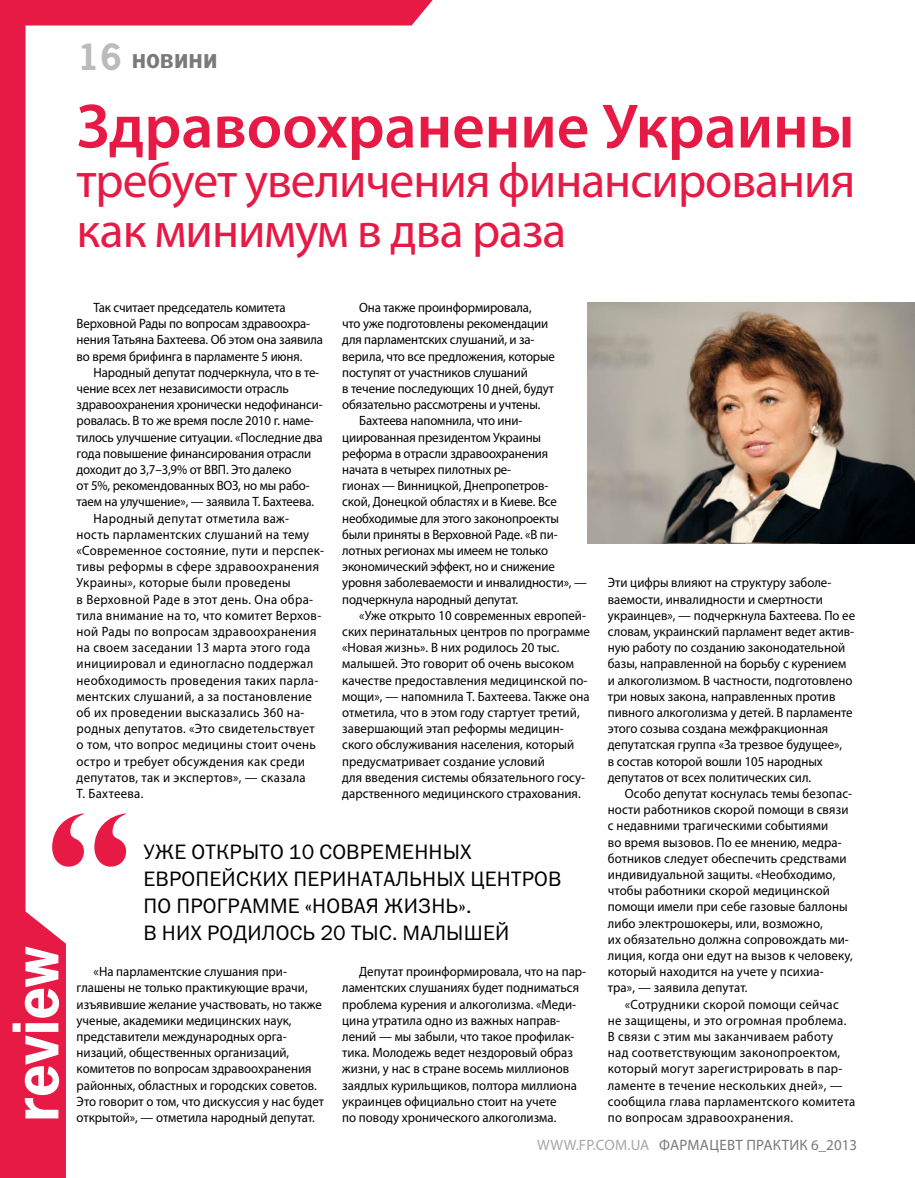
<style>
.page{position:relative;width:915px;height:1178px;background:#fff}
.page>*{position:absolute;margin:0;border:0;box-sizing:border-box;transform-origin:0 0}
.t1{font:700 67.5px "News Paper C";color:#fff}
.t2{font:600 63px "Myriad Pro";color:#e61a44}
.t3{font:49.5px/49.5px "Myriad Pro";letter-spacing:-.02em;color:#e61a44}
.t4{font:700 39px "News Paper C";color:#babbbb}
.t5{font:700 28.5px "News Paper C";color:#7a7a7a}
.t6{font:21px/27px "Franklin Gothic Book ITC";letter-spacing:.01em;color:#000}
.t7{font:15px "Myriad Pro";color:#7a7a7a}
.t8{font:15px "Myriad Pro";color:#a5a8a8}
.t9{font:13.5px/16.2px "Myriad Pro";color:#000;scale:.95 1}
.t10{font:13.5px/16.2px "Myriad Pro";letter-spacing:.025em;color:#000;scale:.95 1}
</style>
<div class="page">
<svg style="left:0;top:0;width:433px;height:1178px"></svg>
<img style="left:587px;top:303px;width:327px;height:240px">
<svg style="left:52px;top:813px;width:74px;height:53px"></svg>
<h3 class="t4" style="left:77px;top:36px;width:47px">16</h3>
<h3 class="t5" style="left:132px;top:44px;width:87px">новини</h3>
<h2 class="t2" style="left:77px;top:86px;width:779px">Здравоохранение Украины</h2>
<h3 class="t3" style="left:77px;top:155px;width:780px">ТРЕБУЕТ УВЕЛИЧЕНИЯ ФИНАНСИРОВАНИЯ<br>КАК МИНИМУМ В ДВА РАЗА</h3>
<h1 class="t1" style="left:0;top:1122px;width:177px;rotate:-90deg">review</h1>
<p class="t9" style="left:77px;top:299px;width:261px;text-indent:17px">ТАК СЧИТАЕТ ПРЕДСЕДАТЕЛЬ КОМИТЕТА ВЕРХОВНОЙ РАДЫ ПО ВОПРОСАМ ЗДРАВООХРА-НЕНИЯ ТАТЬЯНА БАХТЕЕВА. ОБ ЭТОМ ОНА ЗАЯВИЛА ВО ВРЕМЯ БРИФИНГА В ПАРЛАМЕНТЕ 5 ИЮНЯ.</p>
<p class="t9" style="left:94px;top:364px;width:239px">НАРОДНЫЙ ДЕПУТАТ ПОДЧЕРКНУЛА, ЧТО В ТЕ-</p>
<p class="t9" style="left:77px;top:380px;width:225px">ЧЕНИЕ ВСЕХ ЛЕТ НЕЗАВИСИМОСТИ ОТРАСЛЬ</p>
<p class="t9" style="left:77px;top:396px;width:260px">ЗДРАВООХРАНЕНИЯ ХРОНИЧЕСКИ НЕДОФИНАНСИ-</p>
<p class="t9" style="left:77px;top:412px;width:251px">РОВАЛАСЬ. В ТО ЖЕ ВРЕМЯ ПОСЛЕ 2010 Г. НАМЕ-</p>
<p class="t9" style="left:77px;top:429px;width:260px">ТИЛОСЬ УЛУЧШЕНИЕ СИТУАЦИИ. «ПОСЛЕДНИЕ ДВА</p>
<p class="t9" style="left:77px;top:445px;width:248px">ГОДА ПОВЫШЕНИЕ ФИНАНСИРОВАНИЯ ОТРАСЛИ</p>
<p class="t9" style="left:77px;top:461px;width:227px">ДОХОДИТ ДО 3,7–3,9% ОТ ВВП. ЭТО ДАЛЕКО</p>
<p class="t9" style="left:77px;top:477px;width:246px">ОТ 5%, РЕКОМЕНДОВАННЫХ ВОЗ, НО МЫ РАБО-</p>
<p class="t9" style="left:77px;top:493px;width:251px">ТАЕМ НА УЛУЧШЕНИЕ», — ЗАЯВИЛА Т. БАХТЕЕВА.</p>
<p class="t10" style="left:94px;top:510px;width:207px">НАРОДНЫЙ ДЕПУТАТ ОТМЕТИЛА ВАЖ-</p>
<p class="t10" style="left:77px;top:526px;width:246px">НОСТЬ ПАРЛАМЕНТСКИХ СЛУШАНИЙ НА ТЕМУ</p>
<p class="t10" style="left:77px;top:542px;width:261px">«СОВРЕМЕННОЕ СОСТОЯНИЕ, ПУТИ И ПЕРСПЕК-</p>
<p class="t10" style="left:77px;top:558px;width:257px">ТИВЫ РЕФОРМЫ В СФЕРЕ ЗДРАВООХРАНЕНИЯ</p>
<p class="t10" style="left:77px;top:574px;width:227px">УКРАИНЫ», КОТОРЫЕ БЫЛИ ПРОВЕДЕНЫ</p>
<p class="t10" style="left:77px;top:591px;width:250px">В ВЕРХОВНОЙ РАДЕ В ЭТОТ ДЕНЬ. ОНА ОБРА-</p>
<p class="t10" style="left:77px;top:607px;width:259px">ТИЛА ВНИМАНИЕ НА ТО, ЧТО КОМИТЕТ ВЕРХОВ-</p>
<p class="t10" style="left:77px;top:623px;width:254px">НОЙ РАДЫ ПО ВОПРОСАМ ЗДРАВООХРАНЕНИЯ</p>
<p class="t10" style="left:77px;top:639px;width:247px">НА СВОЕМ ЗАСЕДАНИИ 13 МАРТА ЭТОГО ГОДА</p>
<p class="t10" style="left:77px;top:655px;width:250px">ИНИЦИИРОВАЛ И ЕДИНОГЛАСНО ПОДДЕРЖАЛ</p>
<p class="t10" style="left:77px;top:672px;width:256px">НЕОБХОДИМОСТЬ ПРОВЕДЕНИЯ ТАКИХ ПАРЛА-</p>
<p class="t10" style="left:77px;top:688px;width:249px">МЕНТСКИХ СЛУШАНИЙ, А ЗА ПОСТАНОВЛЕНИЕ</p>
<p class="t10" style="left:77px;top:704px;width:241px">ОБ ИХ ПРОВЕДЕНИИ ВЫСКАЗАЛИСЬ 360 НА-</p>
<p class="t10" style="left:77px;top:720px;width:252px">РОДНЫХ ДЕПУТАТОВ. «ЭТО СВИДЕТЕЛЬСТВУЕТ</p>
<p class="t10" style="left:77px;top:736px;width:253px">О ТОМ, ЧТО ВОПРОС МЕДИЦИНЫ СТОИТ ОЧЕНЬ</p>
<p class="t10" style="left:77px;top:753px;width:242px">ОСТРО И ТРЕБУЕТ ОБСУЖДЕНИЯ КАК СРЕДИ</p>
<p class="t10" style="left:77px;top:769px;width:243px">ДЕПУТАТОВ, ТАК И ЭКСПЕРТОВ», — СКАЗАЛА</p>
<p class="t10" style="left:77px;top:785px;width:72px">Т. БАХТЕЕВА.</p>
<p class="t9" style="left:359px;top:299px;width:183px">ОНА ТАКЖЕ ПРОИНФОРМИРОВАЛА,</p>
<p class="t9" style="left:342px;top:315px;width:218px">ЧТО УЖЕ ПОДГОТОВЛЕНЫ РЕКОМЕНДАЦИИ</p>
<p class="t9" style="left:342px;top:331px;width:204px">ДЛЯ ПАРЛАМЕНТСКИХ СЛУШАНИЙ, И ЗА-</p>
<p class="t9" style="left:342px;top:348px;width:225px">ВЕРИЛА, ЧТО ВСЕ ПРЕДЛОЖЕНИЯ, КОТОРЫЕ</p>
<p class="t9" style="left:342px;top:364px;width:197px">ПОСТУПЯТ ОТ УЧАСТНИКОВ СЛУШАНИЙ</p>
<p class="t9" style="left:342px;top:380px;width:224px">В ТЕЧЕНИЕ ПОСЛЕДУЮЩИХ 10 ДНЕЙ, БУДУТ</p>
<p class="t9" style="left:342px;top:396px;width:210px">ОБЯЗАТЕЛЬНО РАССМОТРЕНЫ И УЧТЕНЫ.</p>
<p class="t9" style="left:359px;top:412px;width:173px">БАХТЕЕВА НАПОМНИЛА, ЧТО ИНИ-</p>
<p class="t9" style="left:342px;top:429px;width:211px">ЦИИРОВАННАЯ ПРЕЗИДЕНТОМ УКРАИНЫ</p>
<p class="t9" style="left:342px;top:445px;width:218px">РЕФОРМА В ОТРАСЛИ ЗДРАВООХРАНЕНИЯ</p>
<p class="t9" style="left:342px;top:461px;width:178px">НАЧАТА В ЧЕТЫРЕХ ПИЛОТНЫХ РЕ-</p>
<p class="t9" style="left:342px;top:477px;width:218px">ГИОНАХ — ВИННИЦКОЙ, ДНЕПРОПЕТРОВ-</p>
<p class="t9" style="left:342px;top:493px;width:227px">СКОЙ, ДОНЕЦКОЙ ОБЛАСТЯХ И В КИЕВЕ. ВСЕ</p>
<p class="t9" style="left:342px;top:510px;width:230px">НЕОБХОДИМЫЕ ДЛЯ ЭТОГО ЗАКОНОПРОЕКТЫ</p>
<p class="t9" style="left:342px;top:526px;width:228px">БЫЛИ ПРИНЯТЫ В ВЕРХОВНОЙ РАДЕ. «В ПИ-</p>
<p class="t9" style="left:342px;top:542px;width:218px">ЛОТНЫХ РЕГИОНАХ МЫ ИМЕЕМ НЕ ТОЛЬКО</p>
<p class="t9" style="left:342px;top:558px;width:225px">ЭКОНОМИЧЕСКИЙ ЭФФЕКТ, НО И СНИЖЕНИЕ</p>
<p class="t9" style="left:342px;top:574px;width:259px">УРОВНЯ ЗАБОЛЕВАЕМОСТИ И ИНВАЛИДНОСТИ», —</p>
<p class="t9" style="left:342px;top:591px;width:187px">ПОДЧЕРКНУЛА НАРОДНЫЙ ДЕПУТАТ.</p>
<p class="t9" style="left:359px;top:607px;width:240px">«УЖЕ ОТКРЫТО 10 СОВРЕМЕННЫХ ЕВРОПЕЙ-</p>
<p class="t9" style="left:342px;top:623px;width:262px">СКИХ ПЕРИНАТАЛЬНЫХ ЦЕНТРОВ ПО ПРОГРАММЕ</p>
<p class="t9" style="left:342px;top:639px;width:230px">«НОВАЯ ЖИЗНЬ». В НИХ РОДИЛОСЬ 20 ТЫС.</p>
<p class="t9" style="left:342px;top:655px;width:245px">МАЛЫШЕЙ. ЭТО ГОВОРИТ ОБ ОЧЕНЬ ВЫСОКОМ</p>
<p class="t9" style="left:342px;top:672px;width:260px">КАЧЕСТВЕ ПРЕДОСТАВЛЕНИЯ МЕДИЦИНСКОЙ ПО-</p>
<p class="t9" style="left:342px;top:688px;width:262px">МОЩИ», — НАПОМНИЛА Т. БАХТЕЕВА. ТАКЖЕ ОНА</p>
<p class="t9" style="left:342px;top:704px;width:251px">ОТМЕТИЛА, ЧТО В ЭТОМ ГОДУ СТАРТУЕТ ТРЕТИЙ,</p>
<p class="t9" style="left:342px;top:720px;width:234px">ЗАВЕРШАЮЩИЙ ЭТАП РЕФОРМЫ МЕДИЦИН-</p>
<p class="t9" style="left:342px;top:736px;width:245px">СКОГО ОБСЛУЖИВАНИЯ НАСЕЛЕНИЯ, КОТОРЫЙ</p>
<p class="t9" style="left:342px;top:753px;width:215px">ПРЕДУСМАТРИВАЕТ СОЗДАНИЕ УСЛОВИЙ</p>
<p class="t9" style="left:342px;top:769px;width:257px">ДЛЯ ВВЕДЕНИЯ СИСТЕМЫ ОБЯЗАТЕЛЬНОГО ГОСУ-</p>
<p class="t9" style="left:342px;top:785px;width:252px">ДАРСТВЕННОГО МЕДИЦИНСКОГО СТРАХОВАНИЯ.</p>
<h3 class="t6" style="left:143px;top:838px;width:419px">Уже открыто 10 современных<br>европ ейских п еринатальных центров по п рограмме «Новая жизнь».<br>В них родилось 20 тыс. малыш ей</h3>
<p class="t9" style="left:77px;top:963px;width:262px;text-indent:17px">«НА ПАРЛАМЕНТСКИЕ СЛУШАНИЯ ПРИ-ГЛАШЕНЫ НЕ ТОЛЬКО ПРАКТИКУЮЩИЕ ВРАЧИ, ИЗЪЯВИВШИЕ ЖЕЛАНИЕ УЧАСТВОВАТЬ, НО ТАКЖЕ УЧЕНЫЕ, АКАДЕМИКИ МЕДИЦИНСКИХ НАУК, ПРЕДСТАВИТЕЛИ МЕЖДУНАРОДНЫХ ОРГА-НИЗАЦИЙ, ОБЩЕСТВЕННЫХ ОРГАНИЗАЦИЙ, КОМИТЕТОВ ПО ВОПРОСАМ ЗДРАВООХРАНЕНИЯ РАЙОННЫХ, ОБЛАСТНЫХ И ГОРОДСКИХ СОВЕТОВ.<br>ЭТО ГОВОРИТ О ТОМ, ЧТО ДИСКУССИЯ У НАС БУДЕТ ОТКРЫТОЙ», — ОТМЕТИЛА НАРОДНЫЙ ДЕПУТАТ.</p>
<p class="t9" style="left:342px;top:963px;width:258px;text-indent:17px">ДЕПУТАТ ПРОИНФОРМИРОВАЛА, ЧТО НА ПАР-ЛАМЕНТСКИХ СЛУШАНИЯХ БУДЕТ ПОДНИМАТЬСЯ ПРОБЛЕМА КУРЕНИЯ И АЛКОГОЛИЗМА. «МЕДИ-ЦИНА УТРАТИЛА ОДНО ИЗ ВАЖНЫХ НАПРАВ-ЛЕНИЙ — МЫ ЗАБЫЛИ, ЧТО ТАКОЕ ПРОФИЛАК-ТИКА. МОЛОДЕЖЬ ВЕДЕТ НЕЗДОРОВЫЙ ОБРАЗ ЖИЗНИ, У НАС В СТРАНЕ ВОСЕМЬ МИЛЛИОНОВ ЗАЯДЛЫХ КУРИЛЬЩИКОВ, ПОЛТОРА МИЛЛИОНА УКРАИНЦЕВ ОФИЦИАЛЬНО СТОИТ НА УЧЕТЕ<br>ПО ПОВОДУ ХРОНИЧЕСКОГО АЛКОГОЛИЗМА.</p>
<p class="t9" style="left:607px;top:574px;width:262px">ЭТИ ЦИФРЫ ВЛИЯЮТ НА СТРУКТУРУ ЗАБОЛЕ-ВАЕМОСТИ, ИНВАЛИДНОСТИ И СМЕРТНОСТИ УКРАИНЦЕВ», — ПОДЧЕРКНУЛА БАХТЕЕВА. ПО ЕЕ СЛОВАМ, УКРАИНСКИЙ ПАРЛАМЕНТ ВЕДЕТ АКТИВ-НУЮ РАБОТУ ПО СОЗДАНИЮ ЗАКОНОДАТЕЛЬНОЙ БАЗЫ, НАПРАВЛЕННОЙ НА БОРЬБУ С КУРЕНИЕМ И АЛКОГОЛИЗМОМ. В ЧАСТНОСТИ, ПОДГОТОВЛЕНО ТРИ НОВЫХ ЗАКОНА, НАПРАВЛЕННЫХ ПРОТИВ ПИВНОГО АЛКОГОЛИЗМА У ДЕТЕЙ. В ПАРЛАМЕНТЕ ЭТОГО СОЗЫВА СОЗДАНА МЕЖФРАКЦИОННАЯ ДЕПУТАТСКАЯ ГРУППА «ЗА ТРЕЗВОЕ БУДУЩЕЕ»,<br>В СОСТАВ КОТОРОЙ ВОШЛИ 105 НАРОДНЫХ ДЕПУТАТОВ ОТ ВСЕХ ПОЛИТИЧЕСКИХ СИЛ.</p>
<p class="t9" style="left:607px;top:785px;width:259px;text-indent:17px">ОСОБО ДЕПУТАТ КОСНУЛАСЬ ТЕМЫ БЕЗОПАС-НОСТИ РАБОТНИКОВ СКОРОЙ ПОМОЩИ В СВЯЗИ С НЕДАВНИМИ ТРАГИЧЕСКИМИ СОБЫТИЯМИ<br>ВО ВРЕМЯ ВЫЗОВОВ. ПО ЕЕ МНЕНИЮ, МЕДРА-БОТНИКОВ СЛЕДУЕТ ОБЕСПЕЧИТЬ СРЕДСТВАМИ ИНДИВИДУАЛЬНОЙ ЗАЩИТЫ. «НЕОБХОДИМО, ЧТОБЫ РАБОТНИКИ СКОРОЙ МЕДИЦИНСКОЙ ПОМОЩИ ИМЕЛИ ПРИ СЕБЕ ГАЗОВЫЕ БАЛЛОНЫ ЛИБО ЭЛЕКТРОШОКЕРЫ, ИЛИ, ВОЗМОЖНО,<br>ИХ ОБЯЗАТЕЛЬНО ДОЛЖНА СОПРОВОЖДАТЬ МИ-ЛИЦИЯ, КОГДА ОНИ ЕДУТ НА ВЫЗОВ К ЧЕЛОВЕКУ, КОТОРЫЙ НАХОДИТСЯ НА УЧЕТЕ У ПСИХИА-ТРА», — ЗАЯВИЛА ДЕПУТАТ.</p>
<p class="t10" style="left:607px;top:996px;width:262px;text-indent:17px">«СОТРУДНИКИ СКОРОЙ ПОМОЩИ СЕЙЧАС НЕ ЗАЩИЩЕНЫ, И ЭТО ОГРОМНАЯ ПРОБЛЕМА.<br>В СВЯЗИ С ЭТИМ МЫ ЗАКАНЧИВАЕМ РАБОТУ НАД СООТВЕТСТВУЮЩИМ ЗАКОНОПРОЕКТОМ, КОТОРЫЙ МОГУТ ЗАРЕГИСТРИРОВАТЬ В ПАР-ЛАМЕНТЕ В ТЕЧЕНИЕ НЕСКОЛЬКИХ ДНЕЙ», — СООБЩИЛА ГЛАВА ПАРЛАМЕНТСКОГО КОМИТЕТА ПО ВОПРОСАМ ЗДРАВООХРАНЕНИЯ.</p>
<p class="t8" style="left:537px;top:1135px;width:14px">WWW</p>
<p class="t8" style="left:575px;top:1135px;width:32px">.FP.COM</p>
<p class="t8" style="left:627px;top:1135px;width:13px">.UA</p>
<p class="t7" style="left:659px;top:1135px;width:22px">ФАРМА</p>
<p class="t7" style="left:709px;top:1135px;width:56px">ЦЕВТ ПРАКТ</p>
<p class="t7" style="left:789px;top:1135px;width:69px">ИК 6_2013</p>
</div>
